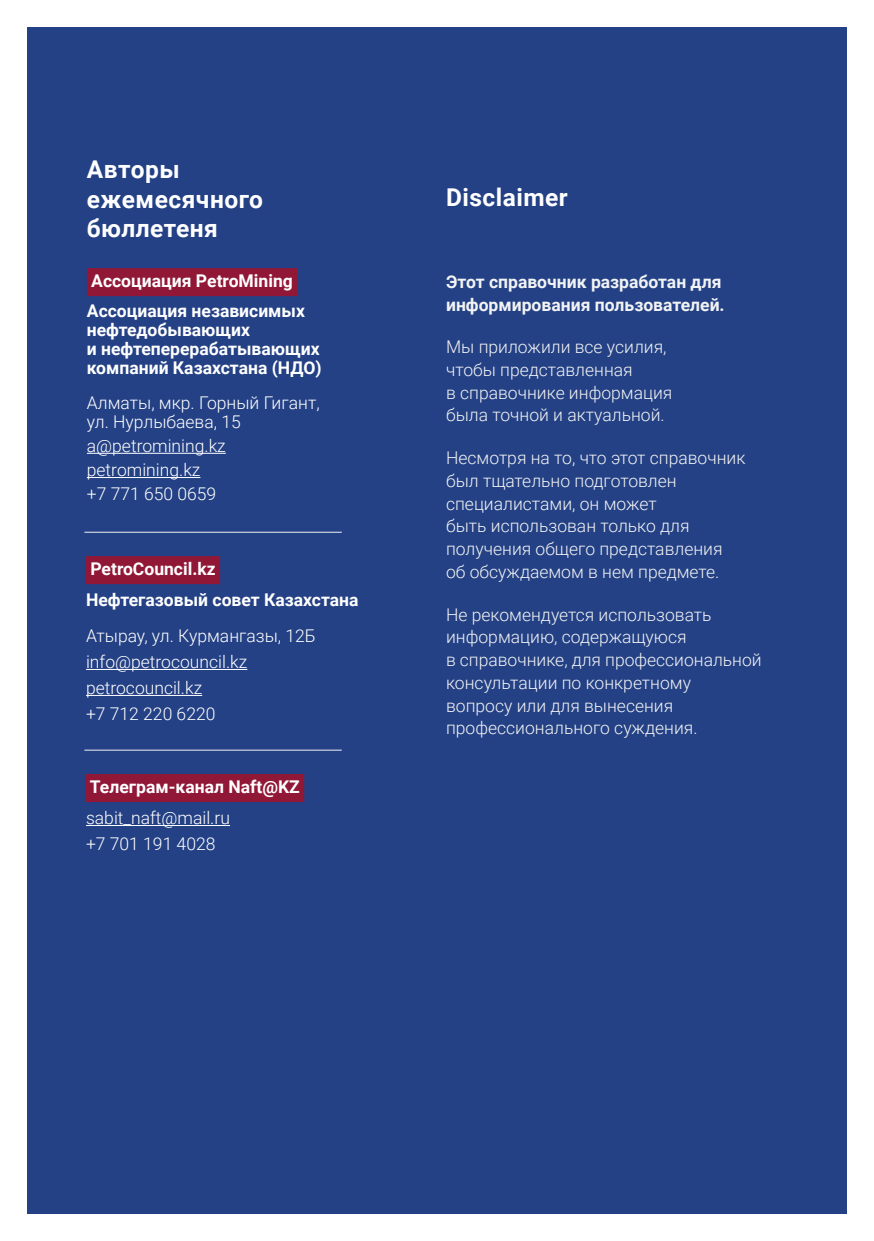
<style>
.page{position:relative;width:874px;height:1241px;background:#fff}
.page>*{position:absolute;margin:0;border:0;box-sizing:border-box;transform-origin:0 0}
.t1{font:700 24.5px/29.4px "Roboto";letter-spacing:.02em;color:#fff}
.t2{font:300 17.5px/22.8px "Roboto";color:#f2f3f4}
.t3{font:300 17.5px/25.9px "Roboto";color:#fff}
.t4{font:700 17.5px/19.2px "Roboto";color:#fff}
.t5{font:700 17.5px/22.8px "Roboto";color:#f2f3f4}
</style>
<div class="page">
<div style="left:27px;top:27px;width:819px;height:1186px;background:#244185"></div>
<div style="left:87px;top:268px;width:210px;height:28px;background:#911737"></div>
<hr style="left:87px;top:453px;width:139px;height:1px;background:#fff">
<hr style="left:87px;top:477px;width:113px;height:1px;background:#fff">
<div style="left:86px;top:556px;width:134px;height:28px;background:#911737"></div>
<hr style="left:86px;top:669px;width:161px;height:1px;background:#fff">
<hr style="left:86px;top:695px;width:116px;height:1px;background:#fff">
<div style="left:86px;top:773px;width:218px;height:28px;background:#911737"></div>
<hr style="left:86px;top:825px;width:144px;height:1px;background:#fff">
<hr style="left:84px;top:532px;width:257px;height:1px;background:#f2f3f4">
<hr style="left:84px;top:749px;width:257px;height:1px;background:#f2f3f4">
<h1 class="t1" style="left:87px;top:154px;width:178px">Авторы ежемесячного бюллетеня</h1>
<p class="t4" style="left:87px;top:266px;width:219px;line-height:29.2px">Ассоциация PetroMining<br>Ассоциация независимых</p>
<p class="t4" style="left:87px;top:319px;width:236px">нефтедобывающих<br>и нефтеперерабатывающих компаний Казахстана (НДО)</p>
<p class="t3" style="left:87px;top:392px;width:234px;line-height:19.2px">Алматы, мкр. Горный Гигант, ул. Нурлыбаева, 15</p>
<p class="t3" style="left:87px;top:433px;width:140px;line-height:24.2px">a@petromining.kz petromining.kz<br>+7 771 650 0659</p>
<p class="t4" style="left:86px;top:553px;width:274px;line-height:31px">PetroCouncil.kz<br>Нефтегазовый совет Казахстана</p>
<p class="t3" style="left:86px;top:622px;width:231px">Атырау, ул. Курмангазы, 12Б info@petrocouncil.kz petrocouncil.kz<br>+7 712 220 6220</p>
<p class="t4" style="left:90px;top:776px;width:211px">Телеграм-канал Naft@KZ</p>
<p class="t3" style="left:86px;top:804px;width:145px">sabit_naft@mail.ru +7 701 191 4028</p>
<h1 class="t1" style="left:446px;top:181px;width:123px">Disclaimer</h1>
<p class="t5" style="left:446px;top:269px;width:280px">Этот справочник разработан для информирования пользователей.</p>
<p class="t2" style="left:446px;top:335px;width:228px">Мы приложили все усилия, чтобы представленная<br>в справочнике информация была точной и актуальной.</p>
<p class="t2" style="left:446px;top:446px;width:301px">Несмотря на то, что этот справочник был тщательно подготовлен специалистами, он может<br>быть использован только для получения общего представления об обсуждаемом в нем предмете.</p>
<p class="t2" style="left:446px;top:602px;width:317px">Н е рекомендуется использовать информацию, содержащуюся<br>в справочнике, для профессиональной консультации по конкретному вопросу или для вынесения профессионального суждения.</p>
</div>
